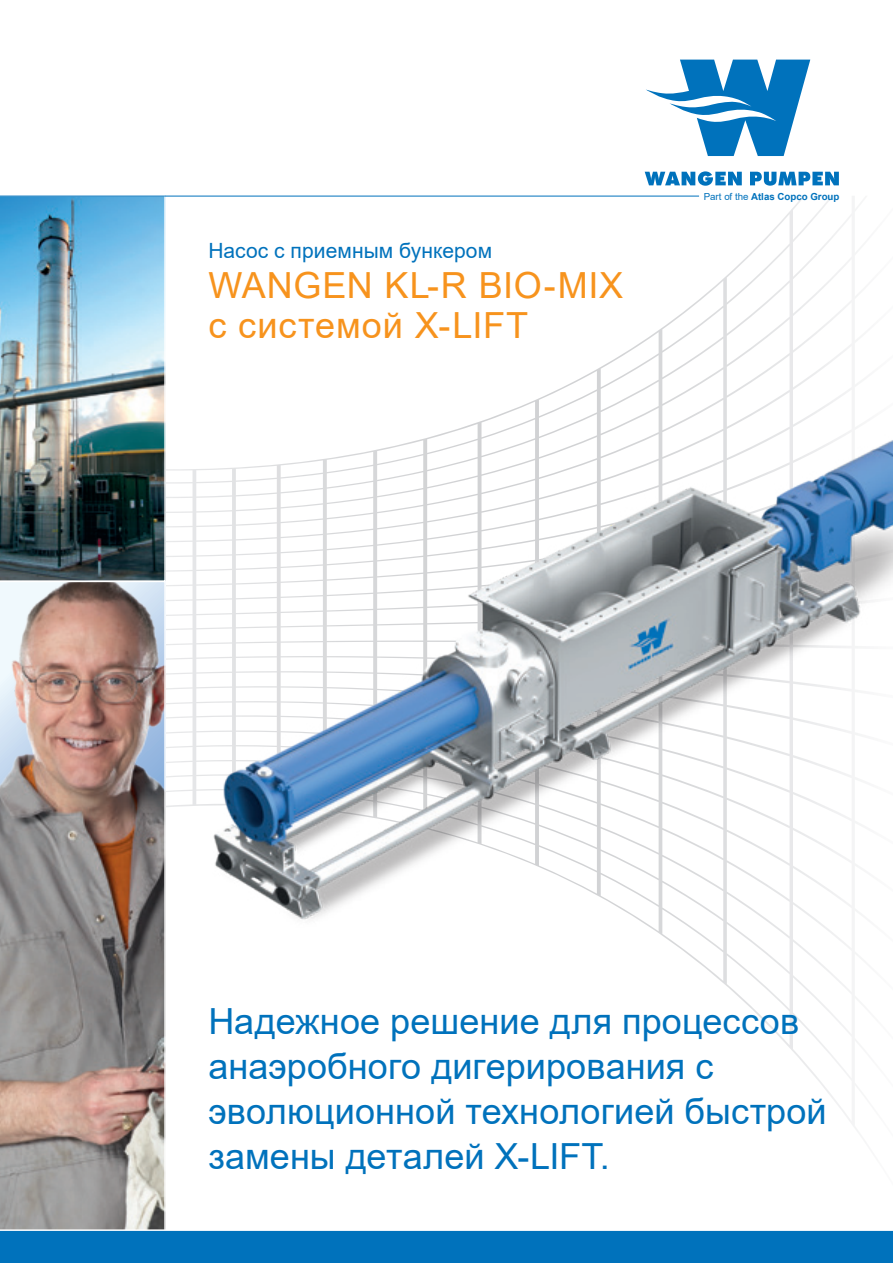
<style>
.page{position:relative;width:893px;height:1263px;background:#fff}
.page>*{position:absolute;margin:0;border:0;box-sizing:border-box;transform-origin:0 0}
.t1{font:36px/45px "Arial";color:#0072bc}
.t2{font:36px "Arial";letter-spacing:.025em;color:#f7931d}
.t3{font:21px "Arial";letter-spacing:.005em;color:#0072bc}
.t4{font:700 9.75px "Arial";color:#0072bc}
.s1{font-weight:400}
</style>
<div class="page">
<svg style="left:536px;top:196px;width:322px;height:935px"></svg>
<img style="left:0;top:195px;width:166px;height:386px">
<img style="left:0;top:582px;width:166px;height:647px">
<img style="left:164px;top:400px;width:729px;height:584px">
<div style="left:0;top:1229px;width:893px;height:34px;background:#0072bc"></div>
<hr style="left:0;top:196px;width:699px;height:1px;background:#0072bc">
<svg style="left:645px;top:171px;width:97px;height:15px"></svg>
<svg style="left:750px;top:172px;width:89px;height:14px"></svg>
<svg style="left:646px;top:60px;width:164px;height:96px"></svg>
<p class="t3" style="left:208px;top:236px;width:285px">Насос с приемным бункером</p>
<p class="t2" style="left:208px;top:260px;width:416px">WANGEN KL-R BIO-MIX</p>
<p class="t2" style="left:208px;top:301px;width:321px">с системой X-LIFT</p>
<p class="t4" style="left:704px;top:189px;width:137px"><span class="s1">Part of the</span> Atlas Copco Group</p>
<p class="t1" style="left:208px;top:999px;width:620px">Надежное решение для процессов анаэробного дигерирования с эволюционной технологией быстрой замены деталей X-LIFT.</p>
</div>
